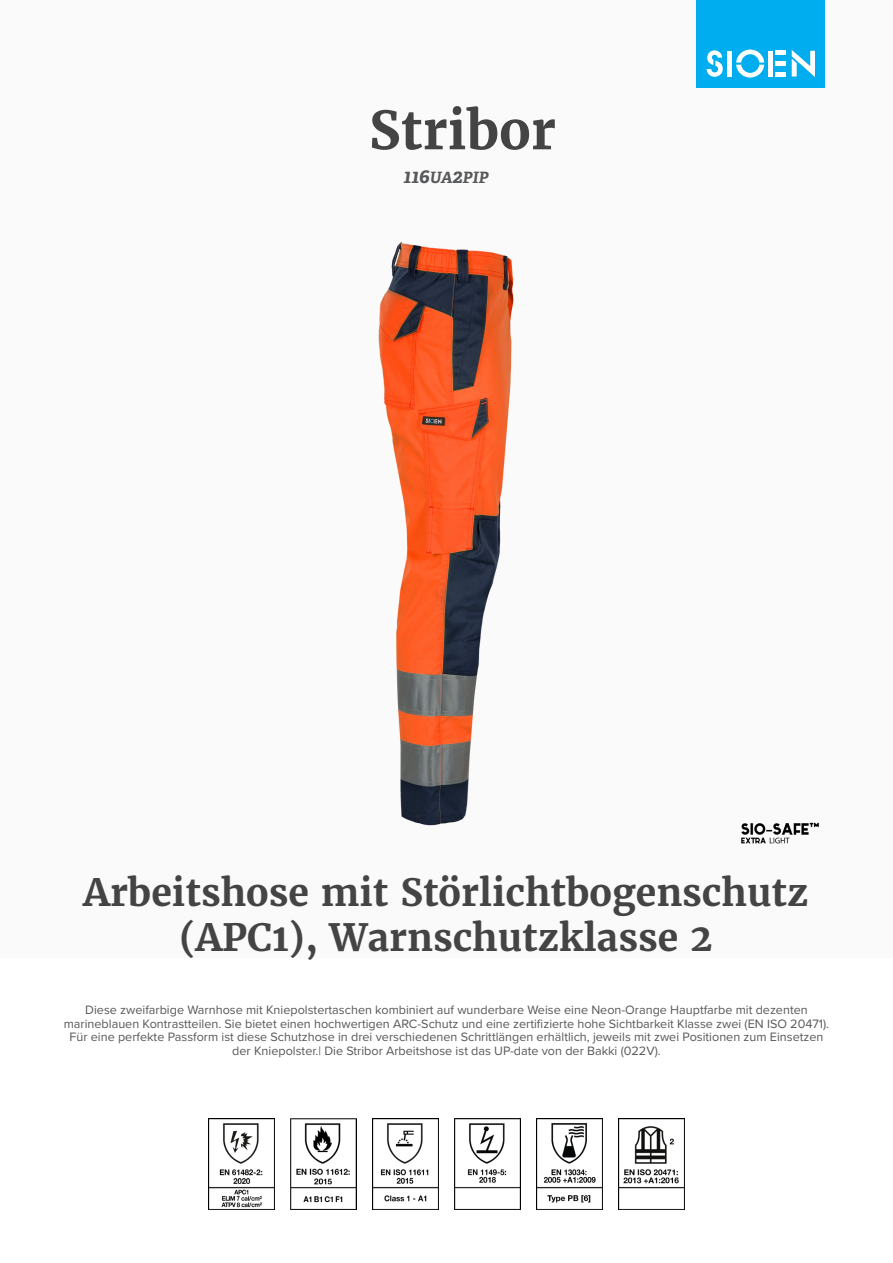
<style>
.page{position:relative;width:893px;height:1263px;background:#fff}
.page>*{position:absolute;margin:0;border:0;box-sizing:border-box;transform-origin:0 0}
.product_name{font:700 52.5px "Merriweather";color:#444}
.product_h2{font:700 37.5px/45px "Merriweather";color:#444;text-align:center}
.product_ref{font:italic 700 15.6px "Adelle";color:#57585a}
.product_description{font:12.6px/13.6px "Proxima Nova";color:#57585a;text-align:center}
.s1{font-size:19.5px}
</style>
<div class="page">
<div style="left:0;top:0;width:893px;height:957px;background:#fafafa"></div>
<div style="left:697px;top:0;width:128px;height:88px;background:#00aeef"></div>
<svg style="left:707px;top:50px;width:16px;height:27px"></svg>
<svg style="left:736px;top:50px;width:28px;height:28px"></svg>
<div style="left:727px;top:51px;width:5px;height:26px;background:#fff"></div>
<div style="left:768px;top:51px;width:5px;height:26px;background:#fff"></div>
<div style="left:775px;top:72px;width:11px;height:5px;background:#fff"></div>
<div style="left:775px;top:61px;width:11px;height:5px;background:#fff"></div>
<hr style="left:775px;top:51px;width:11px;height:4px;background:#fff">
<svg style="left:792px;top:50px;width:23px;height:27px"></svg>
<img style="left:741px;top:822px;width:78px;height:22px">
<img style="left:208px;top:1118px;width:66px;height:92px">
<img style="left:290px;top:1118px;width:67px;height:92px">
<img style="left:372px;top:1118px;width:66px;height:92px">
<img style="left:454px;top:1118px;width:67px;height:92px">
<img style="left:536px;top:1118px;width:67px;height:92px">
<img style="left:618px;top:1118px;width:67px;height:92px">
<img style="left:378px;top:242px;width:136px;height:584px">
<p class="product_name" style="left:369px;top:97px;width:188px">Stribor</p>
<p class="product_ref" style="left:403px;top:168px;width:86px"><span class="s1">116</span>UA<span class="s1">2</span>PIP</p>
<p class="product_h2" style="left:84px;top:869px;width:726px">Arbeitshose mit Störlichtbogenschutz (APC1), Warnschutzklasse 2</p>
<p class="product_description" style="left:64px;top:1002px;width:767px">Diese zweifarbige Warnhose mit Kniepolstertaschen kombiniert auf wunderbare Weise eine Neon-Orange Hauptfarbe mit dezenten marineblauen Kontrastteilen. Sie bietet einen hochwertigen ARC-Schutz und eine zertifizierte hohe Sichtbarkeit Klasse zwei (EN ISO 20471).<br>Für eine perfekte Passform ist diese Schutzhose in drei verschiedenen Schrittlängen erhältlich, jeweils mit zwei Positionen zum Einsetzen der Kniepolster.| Die Stribor Arbeitshose ist das UP-date von der Bakki (022V).</p>
</div>
